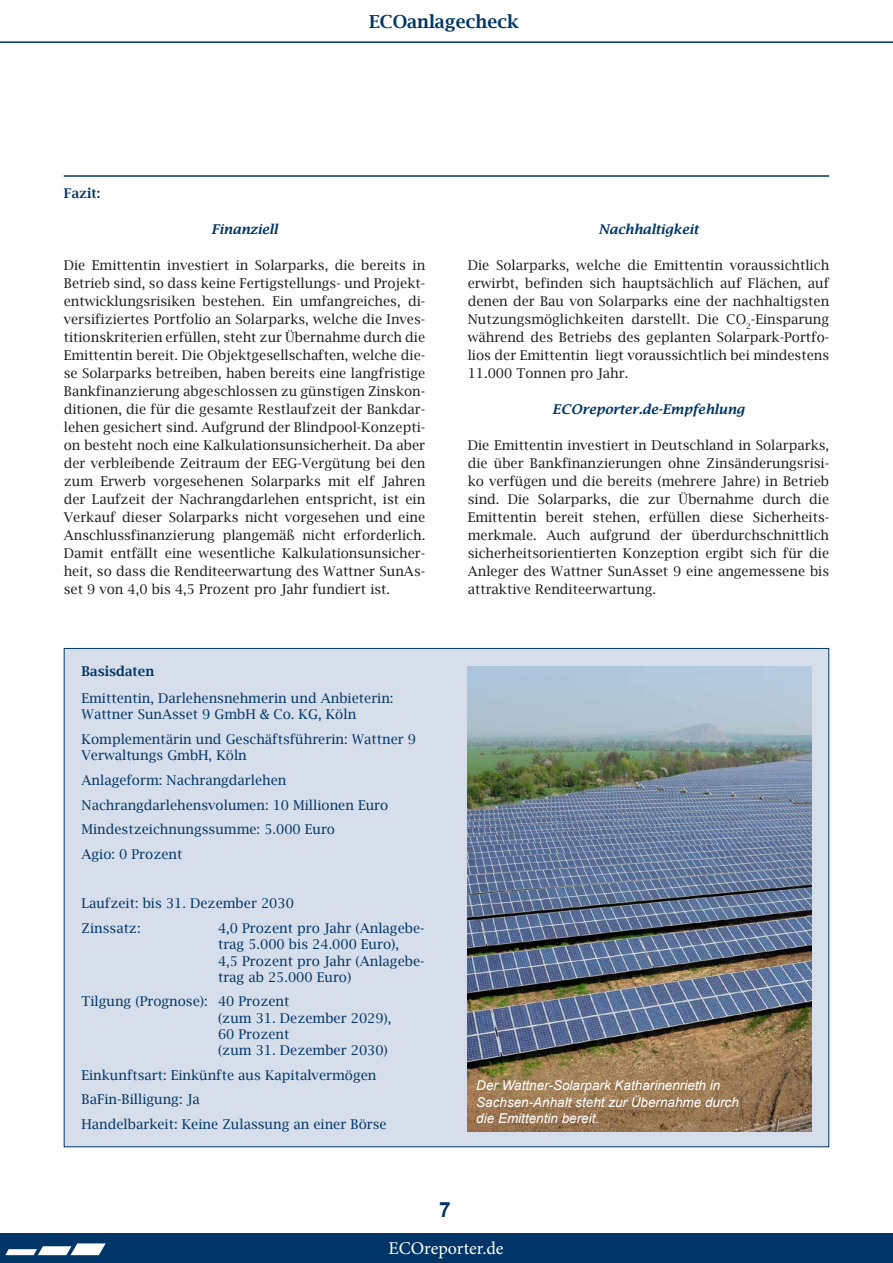
<style>
.page{position:relative;width:893px;height:1263px;background:#fff}
.page>*{position:absolute;margin:0;border:0;box-sizing:border-box;transform-origin:0 0}
.t1{font:700 21px "Arial";color:#003667}
.t2{font:18px "Minion Pro";color:#fff}
.t3{font:600 18px "Lucida Bright";color:#003667}
.t4{font:13.5px/18px "Lucida Bright";color:#231f20;text-align:justify}
.t5{font:13.5px/16.2px "Lucida Bright";color:#003667}
.t6{font:italic 13.5px/16.2px "Arial";color:#fff}
.t7{font:italic 600 13.5px "Lucida Bright";color:#003667}
.t8{font:600 13.5px "Lucida Bright";color:#003667}
</style>
<div class="page">
<div style="left:0;top:1233px;width:893px;height:30px;background:#003667"></div>
<svg style="left:5px;top:1243px;width:101px;height:12px"></svg>
<hr style="left:0;top:41px;width:893px;height:2px;background:#003667">
<div style="left:64px;top:648px;width:765px;height:499px;background:#d7deeb"></div>
<img style="left:468px;top:666px;width:343px;height:465px">
<hr style="left:64px;top:175px;width:765px;height:2px;background:#003667">
<p class="t8" style="left:64px;top:185px;width:38px">Fazit:</p>
<h2 class="t3" style="left:369px;top:12px;width:151px">ECOanlagecheck</h2>
<p class="t7" style="left:211px;top:221px;width:68px">Finanziell</p>
<p class="t4" style="left:64px;top:256px;width:363px">Die Emittentin investiert in Solarparks, die bereits in Betrieb sind, so dass keine Fertigstellungs- und Projekt&shy;entwicklungsrisiken bestehen. Ein umfangreiches, di&shy;versifiziertes Portfolio an Solarparks, welche die Inves&shy;titionskriterien erfüllen, steht zur Übernahme durch die Emittentin bereit. Die Objektgesellschaften, welche die&shy;se Solarparks betreiben, haben bereits eine langfristige Bankfinanzierung abgeschlossen zu günstigen Zinskon&shy;ditionen, die für die gesamte Restlaufzeit der Bankdar&shy;lehen gesichert sind. Aufgrund der Blindpool-Konzepti&shy;on besteht noch eine Kalkulationsunsicherheit. Da aber der verbleibende Zeitraum der EEG-Vergütung bei den zum Erwerb vorgesehenen Solarparks mit elf Jahren der Laufzeit der Nachrangdarlehen entspricht, ist ein Verkauf dieser Solarparks nicht vorgesehen und eine Anschlussfinanzierung plangemäß nicht erforderlich.<br>Damit entfällt eine wesentliche Kalkulationsunsicher&shy;heit, so dass die Renditeerwartung des Wattner SunAs&shy;set 9 von 4,0 bis 4,5 Prozent pro Jahr fundiert ist.</p>
<p class="t8" style="left:82px;top:664px;width:74px">Basisdaten</p>
<p class="t5" style="left:82px;top:690px;width:313px">Emittentin, Darlehensnehmerin und Anbieterin:<br>Wattner SunAsset 9 GmbH &amp; Co. KG, Köln</p>
<p class="t5" style="left:82px;top:731px;width:336px">Komplementärin und Geschäftsführerin: Wattner 9<br>Verwaltungs GmbH, Köln</p>
<p class="t5" style="left:82px;top:768px;width:308px;line-height:24.8px">Anlageform: Nachrangdarlehen Nachrangdarlehensvolumen: 10 Millionen Euro Mindestzeichnungssumme: 5.000 Euro<br>Agio: 0 Prozent</p>
<p class="t5" style="left:82px;top:891px;width:214px;line-height:24.8px">Laufzeit: bis 31. Dezember 2030<br>Zinssatz:</p>
<p class="t5" style="left:218px;top:920px;width:208px">4,0 Prozent pro Jahr (Anlagebe&shy;trag 5.000 bis 24.000 Euro),<br>4,5 Prozent pro Jahr (Anlagebe&shy;trag ab 25.000 Euro)</p>
<p class="t5" style="left:218px;top:993px;width:175px;text-indent:-136px">Tilgung (Prognose): 40 Prozent<br>(zum 31. Dezember 2029),<br>60 Prozent<br>(zum 31. Dezember 2030)</p>
<p class="t5" style="left:82px;top:1062px;width:307px;line-height:24.8px">Einkunftsart: Einkünfte aus Kapitalvermögen<br>BaFin-Billigung: Ja<br>Handelbarkeit: Keine Zulassung an einer Börse</p>
<p class="t7" style="left:598px;top:221px;width:102px">Nachhaltigkeit</p>
<p class="t4" style="left:468px;top:256px;width:363px">Die Solarparks, welche die Emittentin voraussichtlich erwirbt, befinden sich hauptsächlich auf Flächen, auf denen der Bau von Solarparks eine der nachhaltigsten Nutzungsmöglichkeiten darstellt. Die CO<sub>2</sub>-Einsparung während des Betriebs des geplanten Solarpark-Portfo&shy;lios der Emittentin liegt voraussichtlich bei mindestens 11.000 Tonnen pro Jahr.</p>
<p class="t7" style="left:552px;top:401px;width:194px">ECOreporter.de-Empfehlung</p>
<p class="t4" style="left:468px;top:436px;width:363px">Die Emittentin investiert in Deutschland in Solarparks, die über Bankfinanzierungen ohne Zinsänderungsrisi&shy;ko verfügen und die bereits (mehrere Jahre) in Betrieb sind. Die Solarparks, die zur Übernahme durch die Emittentin bereit stehen, erfüllen diese Sicherheits&shy;merkmale. Auch aufgrund der überdurchschnittlich sicherheitsorientierten Konzeption ergibt sich für die Anleger des Wattner SunAsset 9 eine angemessene bis attraktive Renditeerwartung.</p>
<p class="t6" style="left:476px;top:1078px;width:264px">Der Wattner-Solarpark Katharinenrieth in<br>Sachsen-Anhalt steht zur Übernahme durch die Emittentin bereit.</p>
<h1 class="t1" style="left:439px;top:1195px;width:13px">7</h1>
<h2 class="t2" style="left:388px;top:1237px;width:117px">ECOreporter.de</h2>
</div>
